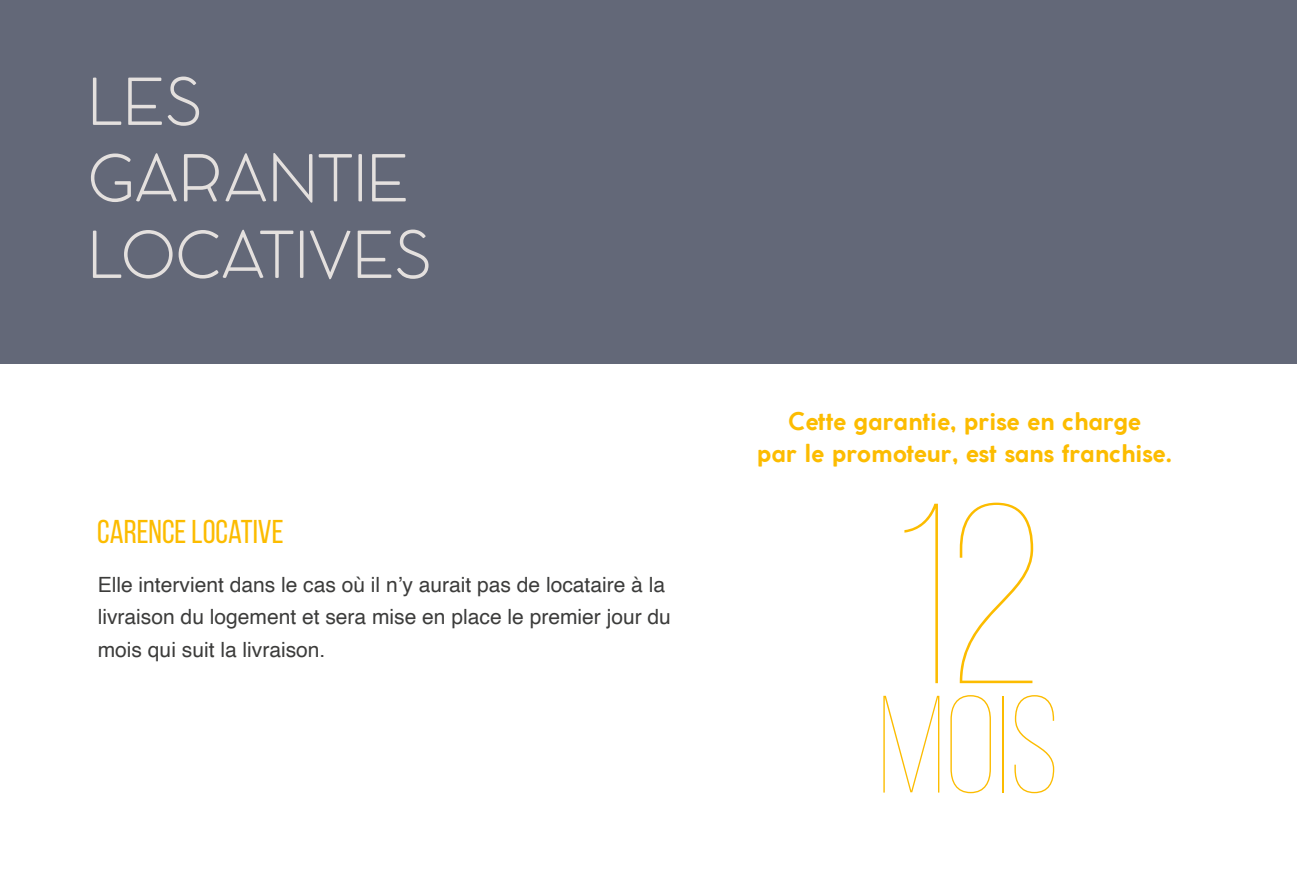
<style>
.page{position:relative;width:1297px;height:893px;background:#fff}
.page>*{position:absolute;margin:0;border:0;box-sizing:border-box;transform-origin:0 0}
.t1{font:100 138.3px "Bebas Neue";color:#fcbc00}
.t2{font:300 63.75px/76.5px "COCOMAT";color:#e4e0de}
.t3{font:33px "Bebas Neue";color:#fcbc00}
.t4{font:700 24.3px/32.4px "COCOMAT";color:#fcbc00;text-align:center}
.t5{font:21px/32.4px "Helvetica";color:#3c3c3b}
</style>
<div class="page">
<div style="left:0;top:0;width:1297px;height:364px;background:#636878"></div>
<h2 class="t2" style="left:88px;top:65px;width:345px">LES<br>GARANTIE<br>LOCATIVES</h2>
<h3 class="t3" style="left:97px;top:513px;width:188px">CARENCE LOCATIVE</h3>
<p class="t5" style="left:98px;top:569px;width:575px">Elle intervient dans le cas où il n’y aurait pas de locataire à la livraison du logement et sera mise en place le premier jour du mois qui suit la livraison.</p>
<p class="t4" style="left:757px;top:405px;width:416px">Cette garantie, prise en charge<br>par le promoteur, est sans franchise.</p>
<h1 class="t1" style="left:878px;top:672px;width:183px"><sup>12</sup>MOIS</h1>
</div>
